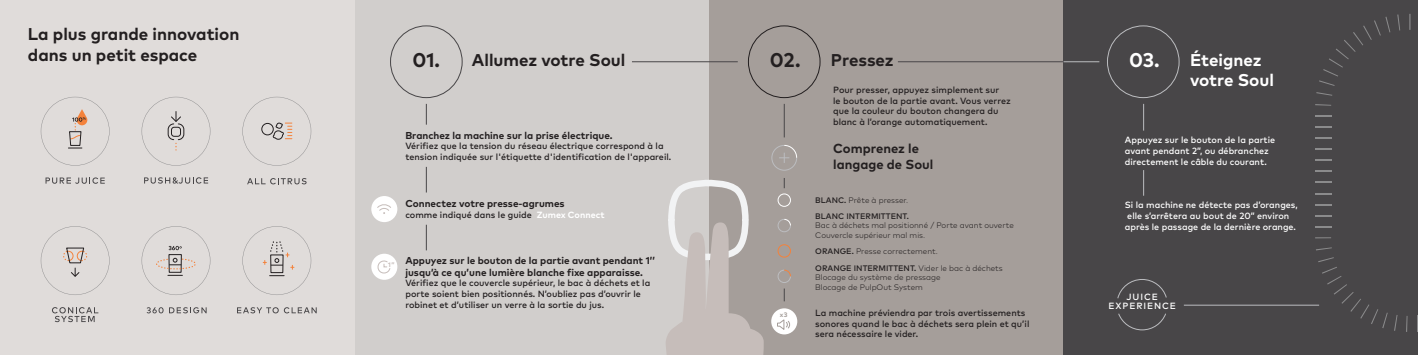
<style>
.page{position:relative;width:1418px;height:355px;background:#fff}
.page>*{position:absolute;margin:0;border:0;box-sizing:border-box;transform-origin:0 0}
.t1{font:700 19.8px "Mark Pro";color:#231f20}
.t2{font:700 19.8px "Mark Pro";color:#fff}
.t3{font:700 17px/20.4px "Mark Pro";color:#231f20}
.t4{font:700 17px/20.4px "Mark Pro";color:#fff}
.t5{font:700 13.1px/15.7px "Mark Pro";color:#231f20}
.t6{font:700 10px/12px "Mark Pro";color:#231f20}
.t7{font:500 9px/10.8px "Mark Pro";color:#231f20}
.t8{font:500 9px/10.8px "Mark Pro";color:#fff}
.t9{font:500 9px "Mark Pro";letter-spacing:.1em;color:#fff}
.t10{font:300 8px/9.6px "Mark Pro";color:#231f20}
.t11{font:500 8px/15.9px "Mark Pro";color:#231f20}
.t12{font:700 6.5px "Mark Pro";color:#c6bdba}
.t13{font:700 6.5px "Mark Pro";color:#a59e9a}
.s1{font-weight:700;color:#fff}
.s2{font-weight:300}
.s3{font-weight:500}
</style>
<div class="page">
<div style="left:354px;top:0;width:355px;height:354px;background:#d1cecc"></div>
<div style="left:709px;top:0;width:354px;height:354px;background:#a59e9a"></div>
<div style="left:0;top:0;width:354px;height:354px;background:#e0dcda"></div>
<div style="left:1063px;top:0;width:354px;height:354px;background:#484648"></div>
<svg style="left:144px;top:177px;width:64px;height:6px"></svg>
<svg style="left:247px;top:178px;width:59px;height:6px"></svg>
<svg style="left:41px;top:226px;width:68px;height:69px"></svg>
<svg style="left:1406px;top:316px;width:1px;height:15px"></svg>
<svg style="left:1417px;top:315px;width:1px;height:16px"></svg>
<svg style="left:1397px;top:14px;width:3px;height:16px"></svg>
<svg style="left:1409px;top:14px;width:1px;height:16px"></svg>
<svg style="left:1394px;top:315px;width:3px;height:15px"></svg>
<svg style="left:1316px;top:247px;width:15px;height:3px"></svg>
<svg style="left:1318px;top:257px;width:69px;height:71px"></svg>
<svg style="left:1315px;top:182px;width:16px;height:1px"></svg>
<svg style="left:1315px;top:171px;width:16px;height:1px"></svg>
<svg style="left:1315px;top:160px;width:16px;height:1px"></svg>
<svg style="left:1315px;top:193px;width:16px;height:1px"></svg>
<svg style="left:1315px;top:204px;width:16px;height:1px"></svg>
<svg style="left:1315px;top:237px;width:16px;height:1px"></svg>
<svg style="left:1315px;top:148px;width:16px;height:1px"></svg>
<svg style="left:1315px;top:226px;width:16px;height:1px"></svg>
<svg style="left:1315px;top:215px;width:16px;height:1px"></svg>
<svg style="left:1315px;top:137px;width:16px;height:1px"></svg>
<svg style="left:1319px;top:17px;width:71px;height:69px"></svg>
<svg style="left:1315px;top:126px;width:16px;height:1px"></svg>
<svg style="left:1315px;top:115px;width:16px;height:1px"></svg>
<svg style="left:1316px;top:92px;width:16px;height:4px"></svg>
<svg style="left:1315px;top:104px;width:16px;height:2px"></svg>
<svg style="left:1118px;top:313px;width:48px;height:17px"></svg>
<svg style="left:1117px;top:279px;width:50px;height:20px"></svg>
<hr style="left:1183px;top:304px;width:136px;height:1px;background:#bcbdc0">
<svg style="left:771px;top:145px;width:26px;height:26px"></svg>
<div style="left:777px;top:193px;width:13px;height:13px;border:1px solid #fff;border-radius:50%"></div>
<svg style="left:777px;top:219px;width:14px;height:13px"></svg>
<div style="left:777px;top:244px;width:13px;height:13px;border:1px solid #f4823b;border-radius:50%"></div>
<hr style="left:632px;top:61px;width:105px;height:1px;background:#484648">
<hr style="left:897px;top:61px;width:166px;height:1px;background:#484648">
<hr style="left:1063px;top:61px;width:36px;height:1px;background:#bcbdc0">
<div style="left:390px;top:25px;width:72px;height:73px;border:1px solid #484648;border-radius:50%"></div>
<div style="left:371px;top:196px;width:26px;height:26px;background:#fff;border-radius:50%"></div>
<div style="left:371px;top:253px;width:26px;height:26px;background:#fff;border-radius:50%"></div>
<div style="left:748px;top:25px;width:72px;height:73px;border:1px solid #231f20;border-radius:50%"></div>
<div style="left:1106px;top:25px;width:73px;height:73px;border:1px solid #bcbdc0;border-radius:50%"></div>
<svg style="left:426px;top:167px;width:1px;height:25px"></svg>
<svg style="left:426px;top:104px;width:1px;height:20px"></svg>
<svg style="left:1143px;top:104px;width:1px;height:26px"></svg>
<svg style="left:1143px;top:170px;width:1px;height:25px"></svg>
<svg style="left:426px;top:224px;width:1px;height:26px"></svg>
<hr style="left:784px;top:104px;width:1px;height:33px;background:#484648">
<svg style="left:777px;top:269px;width:14px;height:32px"></svg>
<svg style="left:147px;top:307px;width:60px;height:6px"></svg>
<svg style="left:237px;top:307px;width:80px;height:6px"></svg>
<svg style="left:377px;top:204px;width:14px;height:10px"></svg>
<svg style="left:377px;top:260px;width:14px;height:14px"></svg>
<div style="left:771px;top:308px;width:26px;height:26px;background:#fff;border-radius:50%"></div>
<svg style="left:777px;top:319px;width:13px;height:11px"></svg>
<svg style="left:666px;top:179px;width:97px;height:175px"></svg>
<svg style="left:242px;top:226px;width:69px;height:69px"></svg>
<svg style="left:142px;top:226px;width:68px;height:69px"></svg>
<svg style="left:52px;top:307px;width:46px;height:15px"></svg>
<svg style="left:142px;top:97px;width:68px;height:68px"></svg>
<svg style="left:242px;top:97px;width:69px;height:68px"></svg>
<svg style="left:41px;top:97px;width:68px;height:68px"></svg>
<svg style="left:46px;top:177px;width:59px;height:6px"></svg>
<h2 class="t3" style="left:28px;top:22px;width:213px">La plus grande innovation dans un petit espace</h2>
<p class="t12" style="left:388px;top:259px;width:8px">1”</p>
<h1 class="t1" style="left:412px;top:45px;width:29px">01.</h1>
<h1 class="t1" style="left:770px;top:45px;width:32px">02.</h1>
<h2 class="t4" style="left:1189px;top:48px;width:85px">Éteignez votre Soul</h2>
<h1 class="t2" style="left:1129px;top:45px;width:32px">03.</h1>
<h2 class="t3" style="left:472px;top:48px;width:155px">Allumez votre Soul</h2>
<h2 class="t3" style="left:831px;top:48px;width:64px">Pressez</h2>
<p class="t7" style="left:833px;top:83px;width:179px">Pour presser, appuyez simplement sur<br>le bouton de la partie avant. Vous verrez que la couleur du bouton changera du blanc à l’orange automatiquement.</p>
<p class="t6" style="left:405px;top:128px;width:209px">Branchez la machine sur la prise électrique.</p>
<p class="t7" style="left:405px;top:140px;width:267px">Vérifiez que la tension du réseau électrique correspond à la tension indiquée sur l'étiquette d'identification de l'appareil.</p>
<p class="t6" style="left:405px;top:196px;width:161px">Connectez votre presse-agrumes</p>
<p class="t7" style="left:405px;top:208px;width:201px">comme indiqué dans le guide <span class="s1">Zumex Connect</span></p>
<p class="t6" style="left:405px;top:253px;width:251px">Appuyez sur le bouton de la partie avant pendant 1’’ jusqu’à ce qu’une lumière blanche fixe apparaisse.</p>
<p class="t7" style="left:405px;top:277px;width:246px">Vérifiez que le couvercle supérieur, le bac à déchets et la porte soient bien positionnés. N’oubliez pas d’ouvrir le robinet et d’utiliser un verre à la sortie du jus.</p>
<p class="t13" style="left:779px;top:309px;width:9px">x3</p>
<h3 class="t5" style="left:833px;top:139px;width:102px">Comprenez le langage de Soul</h3>
<p class="t11" style="left:815px;top:191px;width:95px">BLANC. <span class="s2">Prête à presser.<br></span>BLANC INTERMITTENT.</p>
<p class="t10" style="left:815px;top:220px;width:200px">Bac à déchets mal positionné / Porte avant ouverte<br>Couvercle supérieur mal mis.</p>
<p class="t10" style="left:815px;top:245px;width:124px"><span class="s3">ORANGE.</span> Presse correctement.</p>
<p class="t10" style="left:815px;top:262px;width:189px"><span class="s3">ORANGE INTERMITTENT.</span> Vider le bac à déchets<br>Blocage du système de pressage<br>Blocage de PulpOut System</p>
<p class="t7" style="left:815px;top:306px;width:216px">La machine préviendra par trois avertissements sonores quand le bac à déchets sera plein et qu’il sera nécessaire le vider.</p>
<p class="t8" style="left:1124px;top:134px;width:152px">Appuyez sur le bouton de la partie avant pendant 2”, ou débranchez directement le câble du courant.</p>
<p class="t8" style="left:1124px;top:199px;width:174px">Si la machine ne détecte pas d’oranges, elle s’arrêtera au bout de 20” environ après le passage de la dernière orange.</p>
<p class="t8" style="left:1126px;top:290px;width:33px">JUICE</p>
<p class="t9" style="left:1108px;top:298px;width:69px">EXPERIENCE</p>
</div>
